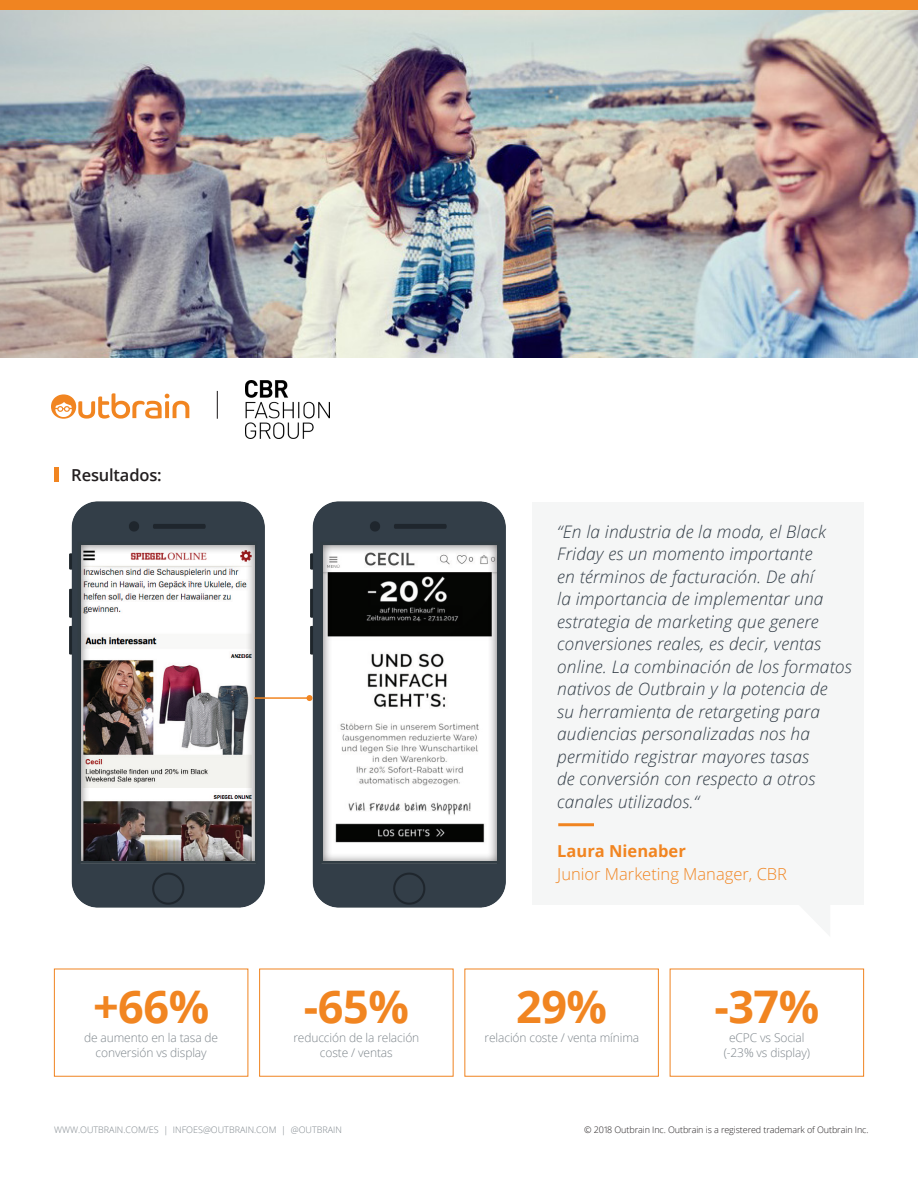
<style>
.page{position:relative;width:918px;height:1188px;background:#fff}
.page>*{position:absolute;margin:0;border:0;box-sizing:border-box;transform-origin:0 0}
.t1{font:700 45px "Open Sans";letter-spacing:-.01em;color:#f18521}
.t2{font:italic 300 17.25px/22.5px "Open Sans";letter-spacing:.01em;color:#323d47}
.t3{font:300 16.5px/22.5px "Open Sans";color:#f18521}
.t4{font:600 16.5px "Open Sans";letter-spacing:-.01em;color:#231f20}
.t5{font:300 12px "Open Sans";letter-spacing:-.01em;color:#7d858b}
.t6{font:300 9px "Open Sans";letter-spacing:-.01em;color:#231f20}
.t7{font:300 9px "Open Sans";color:#7d858b}
.s1{font-weight:700}
</style>
<div class="page">
<div style="left:532px;top:502px;width:332px;height:403px;background:#f5f6f6"></div>
<img style="left:0;top:10px;width:918px;height:348px">
<svg style="left:217px;top:391px;width:1px;height:28px"></svg>
<div style="left:0;top:0;width:918px;height:10px;background:#f08421"></div>
<svg style="left:51px;top:393px;width:138px;height:26px"></svg>
<div style="left:54px;top:969px;width:194px;height:108px;background:#fff;border:1px solid #f08421"></div>
<div style="left:259px;top:969px;width:195px;height:108px;background:#fff;border:1px solid #f08421"></div>
<div style="left:464px;top:969px;width:195px;height:108px;background:#fff;border:1px solid #f08421"></div>
<div style="left:670px;top:969px;width:194px;height:108px;background:#fff;border:1px solid #f08421"></div>
<hr style="left:558px;top:823px;width:36px;height:3px;background:#f08421">
<hr style="left:54px;top:467px;width:4px;height:15px;background:#f18521">
<img style="left:246px;top:380px;width:84px;height:58px">
<img style="left:306px;top:501px;width:200px;height:407px">
<img style="left:69px;top:501px;width:196px;height:407px">
<div style="left:78px;top:542px;width:179px;height:322px;border:4px solid #323d44"></div>
<div style="left:320px;top:542px;width:180px;height:322px;border:4px solid #323d44"></div>
<div style="left:81px;top:546px;width:174px;height:316px;background:#231f20;opacity:.6"></div>
<div style="left:323px;top:545px;width:174px;height:317px;background:#231f20;opacity:.63"></div>
<hr style="left:254px;top:697px;width:56px;height:2px;background:#f18521">
<svg style="left:307px;top:695px;width:6px;height:6px"></svg>
<p class="t4" style="left:71px;top:464px;width:92px">Resultados:</p>
<p class="t1" style="left:93px;top:975px;width:118px">+66%</p>
<p class="t5" style="left:96px;top:1044px;width:113px">conversión vs display</p>
<p class="t5" style="left:84px;top:1029px;width:136px">de aumento en la tasa de</p>
<p class="t1" style="left:304px;top:975px;width:107px">-65%</p>
<p class="t5" style="left:320px;top:1044px;width:74px">coste / ventas</p>
<p class="t5" style="left:293px;top:1029px;width:127px">reducción de la relación</p>
<p class="t2" style="left:557px;top:519px;width:296px">“En la industria de la moda, el Black Friday es un momento importante<br>en términos de facturación. De ahí<br>la importancia de implementar una estrategia de marketing que genere conversiones reales, es decir, ventas online. La combinación de los formatos nativos de Outbrain y la potencia de<br>su herramienta de retargeting para audiencias personalizadas nos ha permitido registrar mayores tasas<br>de conversión con respecto a otros canales utilizados.“</p>
<p class="t3" style="left:557px;top:839px;width:231px"><span class="s1">Laura Nienaber<br></span>Junior Marketing Manager, CBR</p>
<p class="t1" style="left:516px;top:975px;width:93px">29%</p>
<p class="t1" style="left:714px;top:975px;width:107px">-37%</p>
<p class="t5" style="left:729px;top:1029px;width:77px">eCPC vs Social</p>
<p class="t5" style="left:724px;top:1044px;width:88px">(-23% vs display)</p>
<p class="t5" style="left:485px;top:1029px;width:156px">relación coste / venta mínima</p>
<p class="t7" style="left:54px;top:1123px;width:289px">WWW.OUTBRAIN.COM/ES | INFOES@OUTBRAIN.COM | @OUTBRAIN</p>
<p class="t6" style="left:584px;top:1123px;width:286px">© 2018 Outbrain Inc. Outbrain is a registered trademark of Outbrain Inc.</p>
</div>
